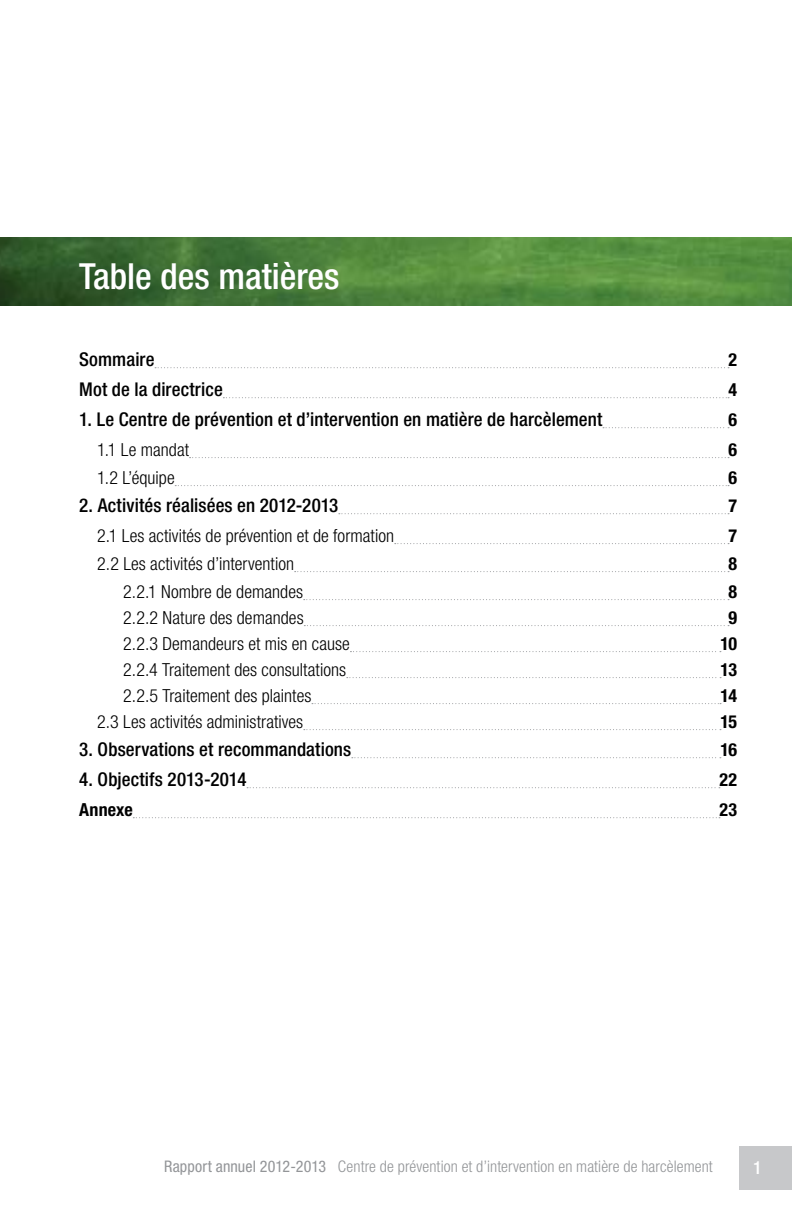
<style>
.page{position:relative;width:792px;height:1224px;background:#fff}
.page>*{position:absolute;margin:0;border:0;box-sizing:border-box;transform-origin:0 0}
.t1{font:500 condensed 36px "Helvetica Neue";color:#fff}
.t2{font:500 condensed 19px "Helvetica Neue";letter-spacing:.005em;color:#000}
.t3{font:300 condensed 18px "Helvetica Neue";letter-spacing:.005em;color:#000}
.t4{font:700 condensed 18px "Helvetica Neue";letter-spacing:-.005em;color:#000}
.t5{font:500 condensed 18px "Helvetica Neue";color:#fff}
.t6{font:300 condensed 16px "Helvetica Neue";letter-spacing:.005em;color:#939598}
.s1{font-weight:400}
</style>
<div class="page">
<img style="left:0;top:238px;width:792px;height:68px">
<svg style="left:155px;top:367px;width:574px;height:1px"></svg>
<svg style="left:223px;top:397px;width:506px;height:1px"></svg>
<svg style="left:603px;top:427px;width:126px;height:1px"></svg>
<svg style="left:190px;top:457px;width:539px;height:1px"></svg>
<svg style="left:175px;top:485px;width:554px;height:1px"></svg>
<svg style="left:339px;top:513px;width:390px;height:1px"></svg>
<svg style="left:395px;top:543px;width:334px;height:1px"></svg>
<svg style="left:295px;top:571px;width:434px;height:1px"></svg>
<svg style="left:304px;top:599px;width:425px;height:1px"></svg>
<svg style="left:304px;top:625px;width:425px;height:1px"></svg>
<svg style="left:350px;top:651px;width:371px;height:1px"></svg>
<svg style="left:347px;top:677px;width:374px;height:1px"></svg>
<svg style="left:312px;top:703px;width:409px;height:1px"></svg>
<svg style="left:304px;top:729px;width:417px;height:1px"></svg>
<svg style="left:352px;top:757px;width:369px;height:1px"></svg>
<svg style="left:247px;top:787px;width:473px;height:1px"></svg>
<svg style="left:133px;top:817px;width:587px;height:1px"></svg>
<div style="left:739px;top:1146px;width:53px;height:44px;background:#c7c8ca"></div>
<h1 class="t1" style="left:79px;top:255px;width:262px">Table des matières</h1>
<p class="t2" style="left:79px;top:348px;width:77px">Sommaire</p>
<p class="t4" style="left:729px;top:349px;width:10px">2</p>
<p class="t2" style="left:79px;top:378px;width:145px">Mot de la directrice</p>
<p class="t4" style="left:729px;top:379px;width:10px">4</p>
<p class="t2" style="left:79px;top:408px;width:525px">1. Le Centre de prévention et d’intervention en matière de harcèlement</p>
<p class="t4" style="left:729px;top:409px;width:10px">6</p>
<p class="t3" style="left:97px;top:439px;width:93px">1.1 Le mandat</p>
<p class="t4" style="left:729px;top:439px;width:10px">6</p>
<p class="t3" style="left:97px;top:467px;width:79px">1.2 L’équipe</p>
<p class="t4" style="left:729px;top:467px;width:10px">6</p>
<p class="t2" style="left:79px;top:494px;width:261px">2. Activités réalisées en 2012-2013</p>
<p class="t4" style="left:729px;top:495px;width:10px">7</p>
<p class="t3" style="left:97px;top:525px;width:299px">2.1 Les activités de prévention et de formation</p>
<p class="t4" style="left:729px;top:525px;width:10px">7</p>
<p class="t3" style="left:97px;top:553px;width:198px">2.2 Les activités d’intervention</p>
<p class="t4" style="left:729px;top:553px;width:10px">8</p>
<p class="t3" style="left:123px;top:581px;width:182px">2.2.1 Nombre de demandes</p>
<p class="t4" style="left:729px;top:581px;width:10px">8</p>
<p class="t3" style="left:123px;top:607px;width:182px">2.2.2 Nature des demandes</p>
<p class="t4" style="left:729px;top:607px;width:10px">9</p>
<p class="t3" style="left:123px;top:633px;width:228px">2.2.3 Demandeurs et mis en cause</p>
<p class="t4" style="left:720px;top:633px;width:18px">10</p>
<p class="t3" style="left:123px;top:659px;width:225px">2.2.4 Traitement des consultations</p>
<p class="t4" style="left:721px;top:659px;width:18px">13</p>
<p class="t3" style="left:123px;top:685px;width:190px">2.2.5 Traitement des plaintes</p>
<p class="t4" style="left:721px;top:685px;width:18px">14</p>
<p class="t3" style="left:97px;top:711px;width:208px">2.3 Les activités administratives</p>
<p class="t4" style="left:720px;top:711px;width:18px">15</p>
<p class="t2" style="left:79px;top:738px;width:274px">3. Observations et recommandations</p>
<p class="t4" style="left:720px;top:739px;width:18px">16</p>
<p class="t2" style="left:79px;top:768px;width:169px">4. Objectifs 2013-2014</p>
<p class="t4" style="left:719px;top:769px;width:19px">22</p>
<p class="t4" style="left:79px;top:799px;width:55px">Annexe</p>
<p class="t4" style="left:720px;top:799px;width:19px">23</p>
<p class="t6" style="left:164px;top:1158px;width:550px"><span class="s1">Rapport annuel 2012-2013</span> Centre de prévention et d’intervention en matière de harcèlement</p>
<p class="t5" style="left:753px;top:1157px;width:10px">1</p>
</div>
